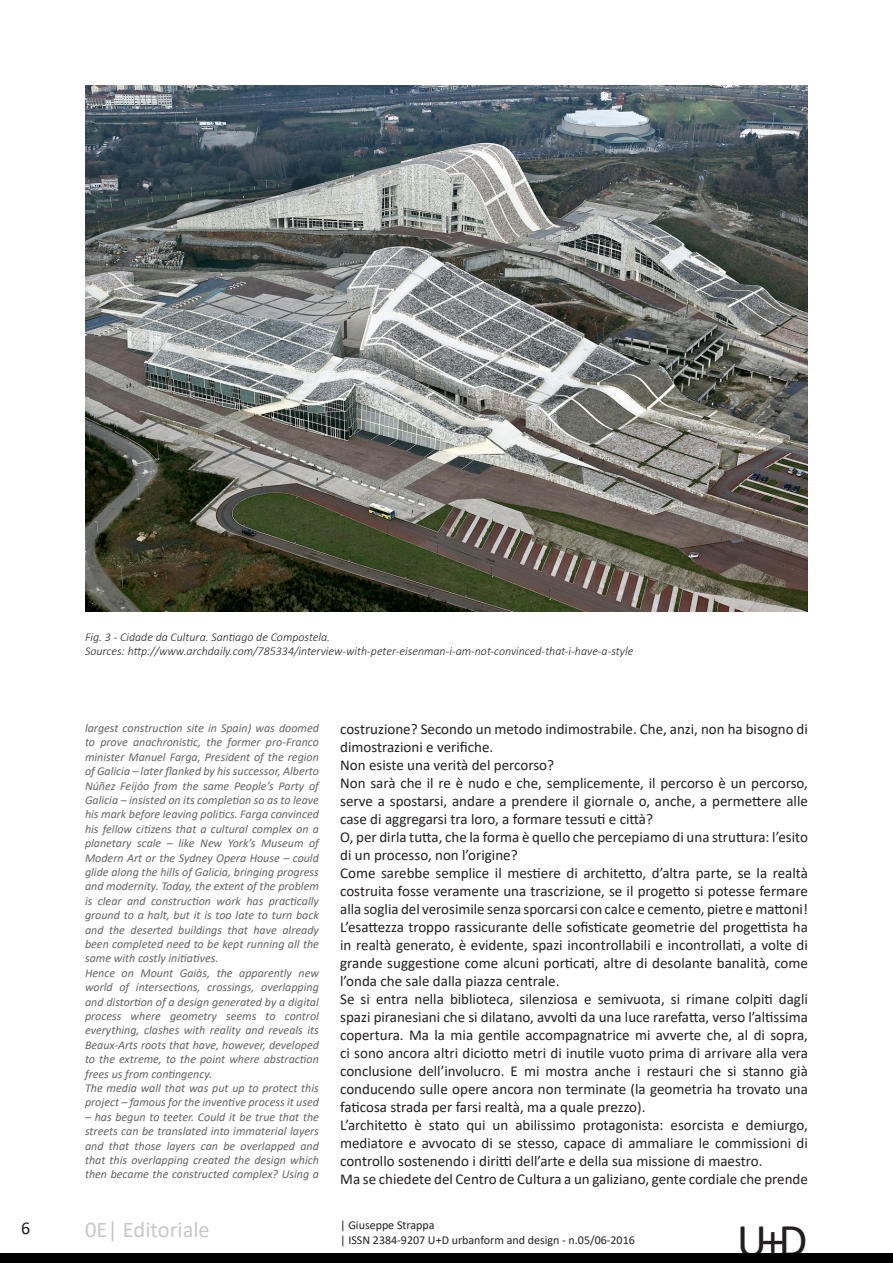
<style>
.page{position:relative;width:893px;height:1263px;background:#fff}
.page>*{position:absolute;margin:0;border:0;box-sizing:border-box;transform-origin:0 0}
.t1{font:47.25px "Calibri";color:#231f20}
.t2{font:22.5px "Calibri";color:#c7c8ca}
.t3{font:18px "Calibri";color:#231f20}
.t4{font:15px/18px "Calibri";color:#231f20;text-align:justify}
.t5{font:italic 12px/14.4px "Calibri";color:#636366;text-align:justify}
.t6{font:italic 300 12px "Calibri";color:#231f20}
.t7{font:12px "Calibri";color:#231f20}
</style>
<div class="page">
<img style="left:85px;top:85px;width:723px;height:527px">
<div style="left:0;top:1253px;width:893px;height:10px;background:#000"></div>
<p class="t6" style="left:85px;top:629px;width:247px">Fig. 3 - Cidade da Cultura. Santiago de Compostela.</p>
<p class="t6" style="left:85px;top:643px;width:550px">Sources: http://www.archdaily.com/785334/interview-with-peter-eisenman-i-am-not-convinced-that-i-have-a-style</p>
<p class="t5" style="left:85px;top:720px;width:235px">largest construction site in Spain) was doomed to prove anachronistic, the former pro-Franco minister Manuel Farga, President of the region of Galicia – later flanked by his successor, Alberto Núñez Feijóo from the same People’s Party of Galicia – insisted on its completion so as to leave his mark before leaving politics. Farga convinced his fellow citizens that a cultural complex on a planetary scale – like New York’s Museum of Modern Art or the Sydney Opera House – could glide along the hills of Galicia, bringing progress and modernity. Today, the extent of the problem is clear and construction work has practically ground to a halt, but it is too late to turn back and the deserted buildings that have already been completed need to be kept running all the same with costly initiatives.</p>
<p class="t5" style="left:85px;top:965px;width:235px">Hence on Mount Gaiàs, the apparently new world of intersections, crossings, overlapping and distortion of a design generated by a digital process where geometry seems to control everything, clashes with reality and reveals its Beaux-Arts roots that have, however, developed to the extreme, to the point where abstraction frees us from contingency.</p>
<p class="t5" style="left:85px;top:1080px;width:235px">The media wall that was put up to protect this project – famous for the inventive process it used</p>
<p class="t5" style="left:85px;top:1109px;width:235px">– has begun to teeter. Could it be true that the streets can be translated into immaterial layers and that those layers can be overlapped and that this overlapping created the design which then became the constructed complex? Using a</p>
<p class="t4" style="left:340px;top:720px;width:469px">costruzione? Secondo un metodo indimostrabile. Che, anzi, non ha bisogno di dimostrazioni e verifiche.</p>
<p class="t4" style="left:340px;top:756px;width:215px">Non esiste una verità del percorso?</p>
<p class="t4" style="left:340px;top:774px;width:469px">Non sarà che il re è nudo e che, semplicemente, il percorso è un percorso, serve a spostarsi, andare a prendere il giornale o, anche, a permettere alle case di aggregarsi tra loro, a formare tessuti e città?</p>
<p class="t4" style="left:340px;top:828px;width:469px">O, per dirla tutta, che la forma è quello che percepiamo di una struttura: l’esito di un processo, non l’origine?</p>
<p class="t4" style="left:340px;top:864px;width:469px">Come sarebbe semplice il mestiere di architetto, d’altra parte, se la realtà costruita fosse veramente una trascrizione, se il progetto si potesse fermare alla soglia del verosimile senza sporcarsi con calce e cemento, pietre e mattoni!</p>
<p class="t4" style="left:340px;top:918px;width:469px">L’esattezza troppo rassicurante delle sofisticate geometrie del progettista ha in realtà generato, è evidente, spazi incontrollabili e incontrollati, a volte di grande suggestione come alcuni porticati, altre di desolante banalità, come l’onda che sale dalla piazza centrale.</p>
<p class="t4" style="left:340px;top:990px;width:469px">Se si entra nella biblioteca, silenziosa e semivuota, si rimane colpiti dagli spazi piranesiani che si dilatano, avvolti da una luce rarefatta, verso l’altissima copertura. Ma la mia gentile accompagnatrice mi avverte che, al di sopra, ci sono ancora altri diciotto metri di inutile vuoto prima di arrivare alla vera conclusione dell’involucro. E mi mostra anche i restauri che si stanno già conducendo sulle opere ancora non terminate (la geometria ha trovato una faticosa strada per farsi realtà, ma a quale prezzo).</p>
<p class="t4" style="left:340px;top:1116px;width:469px">L’architetto è stato qui un abilissimo protagonista: esorcista e demiurgo, mediatore e avvocato di se stesso, capace di ammaliare le commissioni di controllo sostenendo i diritti dell’arte e della sua missione di maestro.</p>
<p class="t4" style="left:340px;top:1170px;width:469px">Ma se chiedete del Centro de Cultura a un galiziano, gente cordiale che prende</p>
<p class="t1" style="left:737px;top:1207px;width:72px">U+D</p>
<p class="t3" style="left:21px;top:1215px;width:11px">6</p>
<p class="t7" style="left:340px;top:1217px;width:96px">| Giuseppe Strappa</p>
<p class="t7" style="left:340px;top:1231px;width:296px">| ISSN 2384-9207 U+D urbanform and design - n.05/06-2016</p>
<p class="t2" style="left:85px;top:1214px;width:126px">0E| Editoriale</p>
</div>
